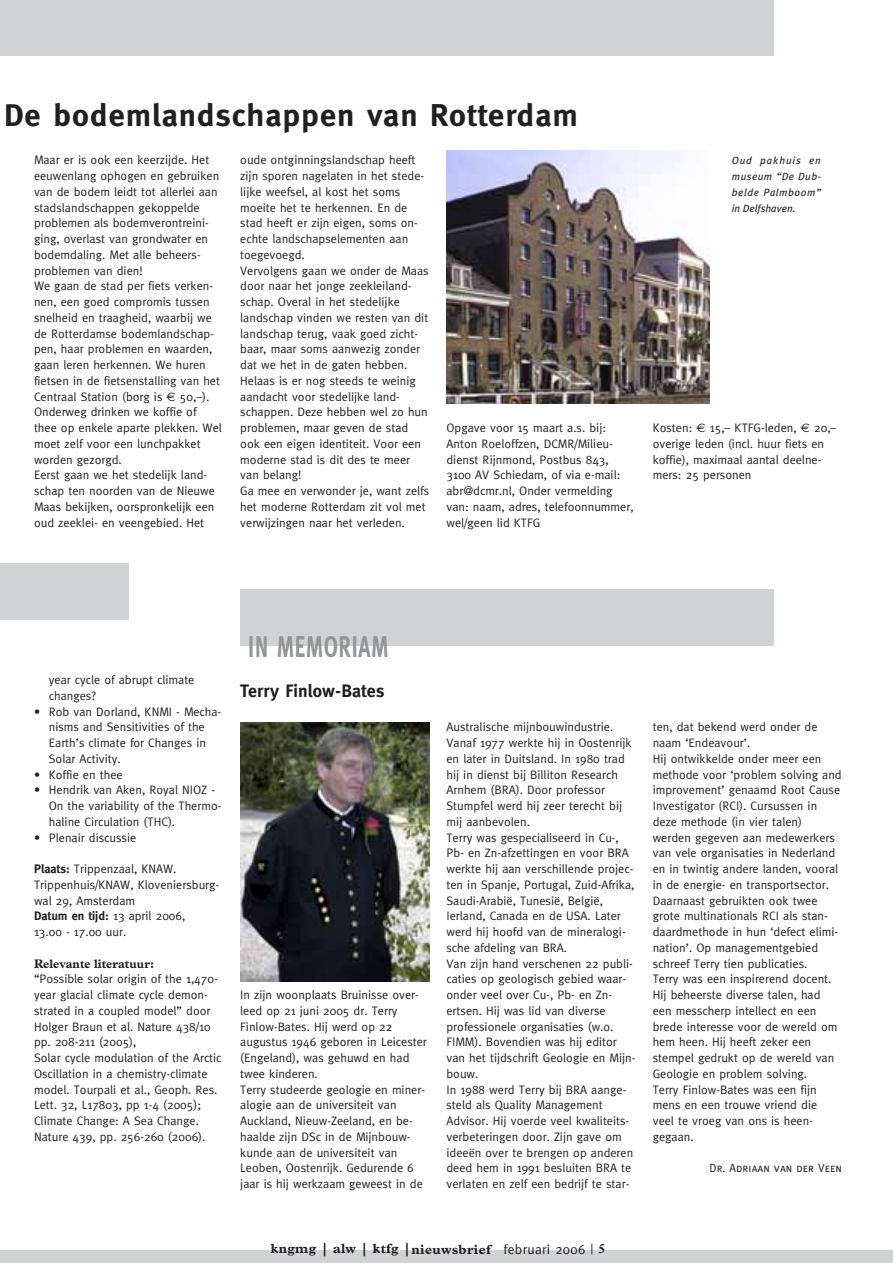
<style>
.page{position:relative;width:893px;height:1263px;background:#fff}
.page>*{position:absolute;margin:0;border:0;box-sizing:border-box;transform-origin:0 0}
.t1{font:700 31.5px "Meta";letter-spacing:.025em;color:#231f20}
.t2{font:700 30px "Meta";letter-spacing:.045em;color:#939598;scale:.7 1}
.t3{font:700 18px "Meta";letter-spacing:.01em;color:#231f20}
.t4{font:700 13.5px "Plantin";letter-spacing:.025em;color:#231f20}
.t5{font:700 12.45px "Plantin";letter-spacing:.005em;color:#231f20;scale:.95 1}
.t6{font:12.3px/15.8px "Meta";color:#231f20}
.t7{font:12px "Meta Caps";letter-spacing:.005em;color:#231f20;scale:.95 1}
.t8{font:italic 10.5px/15.8px "Meta Plus";letter-spacing:.055em;color:#231f20;text-align:justify}
.s1{font-family:"Euro Sans"}
.s2{font-weight:700}
.s3{font-family:"Meta";font-weight:400}
</style>
<div class="page">
<div style="left:0;top:1250px;width:893px;height:13px;background:#d1d2d4"></div>
<div style="left:0;top:564px;width:129px;height:56px;background:#d1d2d4"></div>
<div style="left:240px;top:589px;width:534px;height:56px;background:#d1d2d4"></div>
<div style="left:0;top:0;width:774px;height:55px;background:#d1d2d4"></div>
<img style="left:240px;top:722px;width:189px;height:259px">
<img style="left:446px;top:150px;width:263px;height:253px">
<h1 class="t1" style="left:4px;top:103px;width:575px">De bodemlandschappen van Rotterdam</h1>
<p class="t6" style="left:34px;top:153px;width:189px">Maar er is ook een keerzijde. Het eeuwenlang ophogen en gebruiken van de bodem leidt tot allerlei aan stadslandschappen gekoppelde problemen als bodemverontreini&shy;ging, overlast van grondwater en bodemdaling. Met alle beheers&shy;problemen van dien!<br>We gaan de stad per fiets verken&shy;nen, een goed compromis tussen snelheid en traagheid, waarbij we de Rotterdamse bodemlandschap&shy;pen, haar problemen en waarden, gaan leren herkennen. We huren fietsen in de fietsenstalling van het<br>Centraal Station (borg is <span class="s1">€</span> 50,–).<br>Onderweg drinken we koffie of thee op enkele aparte plekken. Wel moet zelf voor een lunchpakket worden gezorgd.<br>Eerst gaan we het stedelijk land&shy;schap ten noorden van de Nieuwe<br>Maas bekijken, oorspronkelijk een oud zeeklei- en veengebied. Het</p>
<p class="t6" style="left:240px;top:153px;width:190px">oude ontginningslandschap heeft zijn sporen nagelaten in het stede&shy;lijke weefsel, al kost het soms moeite het te herkennen. En de stad heeft er zijn eigen, soms on&shy;echte landschapselementen aan toegevoegd.<br>Vervolgens gaan we onder de Maas door naar het jonge zeekleiland&shy;schap. Overal in het stedelijke landschap vinden we resten van dit landschap terug, vaak goed zicht&shy;baar, maar soms aanwezig zonder dat we het in de gaten hebben.<br>Helaas is er nog steeds te weinig aandacht voor stedelijke land&shy;schappen. Deze hebben wel zo hun problemen, maar geven de stad ook een eigen identiteit. Voor een moderne stad is dit des te meer van belang!<br>Ga mee en verwonder je, want zelfs het moderne Rotterdam zit vol met verwijzingen naar het verleden.</p>
<p class="t6" style="left:446px;top:421px;width:189px">Opgave voor 15 maart a.s. bij:<br>Anton Roeloffzen, DCMR/Milieu&shy;dienst Rijnmond, Postbus 843,<br>3100 AV Schiedam, of via e-mail: abr@dcmr.nl, Onder vermelding van: naam, adres, telefoonnummer, wel/geen lid KTFG</p>
<p class="t8" style="left:732px;top:154px;width:91px">Oud pakhuis en museum “De Dub&shy;belde Palmboom” in Delfshaven.</p>
<p class="t6" style="left:653px;top:421px;width:185px">Kosten: <span class="s1">€</span> 15,– KTFG-leden, <span class="s1">€</span> 20,– overige leden (incl. huur fiets en koffie), maximaal aantal deelne&shy;mers: 25 personen</p>
<h2 class="t2" style="left:248px;top:636px;width:201px">IN MEMORIAM</h2>
<p class="t6" style="left:49px;top:673px;width:147px">year cycle of abrupt climate changes?</p>
<p class="t6" style="left:49px;top:705px;width:174px;text-indent:-15px">• Rob van Dorland, KNMI - Mecha&shy;nisms and Sensitivities of the<br>Earth’s climate for Changes in<br>Solar Activity.</p>
<p class="t6" style="left:34px;top:768px;width:90px">• Koffie en thee</p>
<p class="t6" style="left:49px;top:783px;width:174px;text-indent:-15px">• Hendrik van Aken, Royal NIOZ -<br>On the variability of the Thermo&shy;haline Circulation (THC).</p>
<p class="t6" style="left:34px;top:831px;width:104px">• Plenair discussie</p>
<p class="t6" style="left:34px;top:862px;width:187px"><span class="s2">Plaats:</span> Trippenzaal, KNAW.<br>Trippenhuis/KNAW, Kloveniersburg&shy;wal 29, Amsterdam<br><span class="s2">Datum en tijd:</span> 13 april 2006,<br>13.00 - 17.00 uur.</p>
<p class="t5" style="left:34px;top:959px;width:128px">Relevante literatuur:</p>
<p class="t6" style="left:34px;top:972px;width:189px">“Possible solar origin of the 1,470- year glacial climate cycle demon&shy;strated in a coupled model” door<br>Holger Braun et al. Nature 438/10 pp. 208-211 (2005),<br>Solar cycle modulation of the Arctic<br>Oscillation in a chemistry-climate model. Tourpali et al., Geoph. Res.<br>Lett. 32, L17803, pp 1-4 (2005);<br>Climate Change: A Sea Change.<br>Nature 439, pp. 256-260 (2006).</p>
<h3 class="t3" style="left:240px;top:684px;width:146px">Terry Finlow-Bates</h3>
<p class="t6" style="left:240px;top:988px;width:188px">In zijn woonplaats Bruinisse over&shy;leed op 21 juni 2005 dr. Terry<br>Finlow-Bates. Hij werd op 22 augustus 1946 geboren in Leicester (Engeland), was gehuwd en had twee kinderen.<br>Terry studeerde geologie en miner&shy;alogie aan de universiteit van<br>Auckland, Nieuw-Zeeland, en be&shy;haalde zijn DSc in de Mijnbouw&shy;kunde aan de universiteit van<br>Leoben, Oostenrijk. Gedurende 6 jaar is hij werkzaam geweest in de</p>
<p class="t6" style="left:446px;top:720px;width:190px">Australische mijnbouwindustrie.<br>Vanaf 1977 werkte hij in Oostenrijk en later in Duitsland. In 1980 trad hij in dienst bij Billiton Research<br>Arnhem (BRA). Door professor<br>Stumpfel werd hij zeer terecht bij mij aanbevolen.<br>Terry was gespecialiseerd in Cu-,<br>Pb- en Zn-afzettingen en voor BRA werkte hij aan verschillende projec&shy;ten in Spanje, Portugal, Zuid-Afrika,<br>Saudi-Arabië, Tunesië, België,<br>Ierland, Canada en de USA. Later werd hij hoofd van de mineralogi&shy;sche afdeling van BRA.<br>Van zijn hand verschenen 22 publi&shy;caties op geologisch gebied waar&shy;onder veel over Cu-, Pb- en Zn&shy;ertsen. Hij was lid van diverse professionele organisaties (w.o.<br>FIMM). Bovendien was hij editor van het tijdschrift Geologie en Mijn&shy;bouw.<br>In 1988 werd Terry bij BRA aange&shy;steld als Quality Management<br>Advisor. Hij voerde veel kwaliteits&shy;verbeteringen door. Zijn gave om ideeën over te brengen op anderen deed hem in 1991 besluiten BRA te verlaten en zelf een bedrijf te star-</p>
<p class="t6" style="left:653px;top:720px;width:190px">ten, dat bekend werd onder de naam ‘Endeavour’.<br>Hij ontwikkelde onder meer een methode voor ‘problem solving and improvement’ genaamd Root Cause<br>Investigator (RCI). Cursussen in deze methode (in vier talen) werden gegeven aan medewerkers van vele organisaties in Nederland en in twintig andere landen, vooral in de energie- en transportsector.<br>Daarnaast gebruikten ook twee grote multinationals RCI als stan&shy;daardmethode in hun ‘defect elimi&shy;nation’. Op managementgebied schreef Terry tien publicaties.<br>Terry was een inspirerend docent.<br>Hij beheerste diverse talen, had een messcherp intellect en een brede interesse voor de wereld om hem heen. Hij heeft zeker een stempel gedrukt op de wereld van<br>Geologie en problem solving.<br>Terry Finlow-Bates was een fijn mens en een trouwe vriend die<br>veel te vroeg van ons is heen&shy;gegaan.</p>
<p class="t7" style="left:709px;top:1161px;width:141px">Dr. Adriaan van der Veen</p>
<p class="t4" style="left:271px;top:1243px;width:336px">kngmg | alw | ktfg |nieuwsbrief <span class="s3">februari 2006 |</span> 5</p>
</div>
